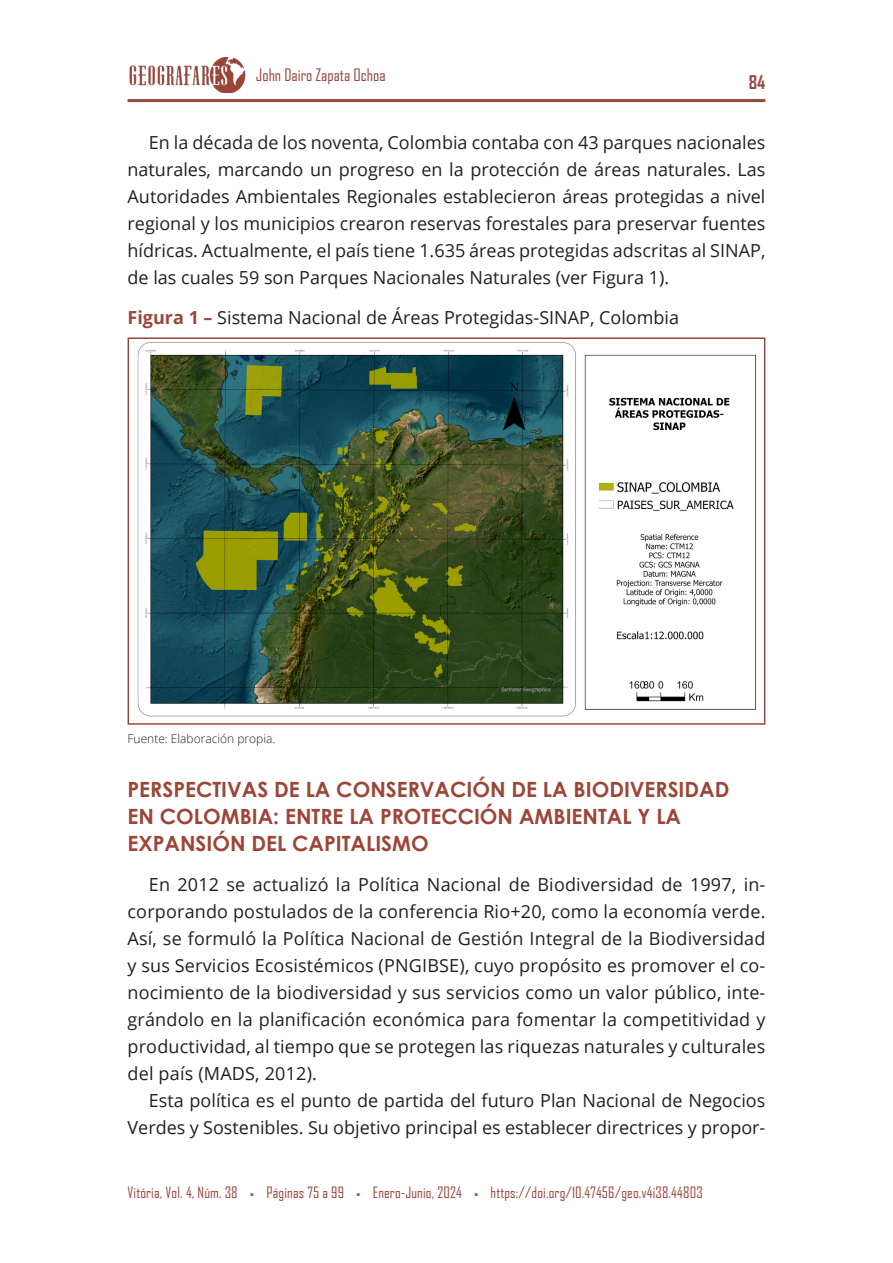
<style>
.page{position:relative;width:893px;height:1263px;background:#fff}
.page>*{position:absolute;margin:0;border:0;box-sizing:border-box;transform-origin:0 0}
.Título_1º_Nível{font:700 21px/27px "Century Gothic";color:#9c4638}
.Texto_simples{font:18px/27px "Open Sans";color:#231f20;text-align:justify}
.Legendas{font:18px "Open Sans";color:#231f20}
.t1{font:700 18px "Agency FB";color:#96483d}
.t2{font:16.5px "Agency FB";color:#95473d}
.t3{font:15px "Agency FB";letter-spacing:.01em;color:#97483e}
.Fonte{font:300 12px "Open Sans";color:#231f20}
.s1{font-weight:700;color:#9c4638}
.s2{font-size:9px}
</style>
<div class="page">
<hr style="left:128px;top:99px;width:637px;height:3px;background:#96483d">
<img style="left:130px;top:57px;width:116px;height:36px">
<img style="left:137px;top:342px;width:619px;height:375px">
<div style="left:128px;top:337px;width:637px;height:388px;border:2px solid #95473d"></div>
<p class="t2" style="left:256px;top:65px;width:131px">John Dairo Zapata Ochoa</p>
<p class="t1" style="left:749px;top:72px;width:18px">84</p>
<p class="Texto_simples" style="left:128px;top:128px;width:639px;text-indent:21px">En la década de los noventa, Colombia contaba con 43 parques nacionales naturales, marcando un progreso en la protección de áreas naturales. Las Autoridades Ambientales Regionales establecieron áreas protegidas a nivel regional y los municipios crearon reservas forestales para preservar fuentes hídricas. Actualmente, el país tiene 1.635 áreas protegidas adscritas al SINAP, de las cuales 59 son Parques Nacionales Naturales (ver Figura 1).</p>
<p class="Legendas" style="left:128px;top:305px;width:553px"><span class="s1">Figura 1 –</span> Sistema Nacional de Áreas Protegidas-SINAP, Colombia</p>
<p class="Fonte" style="left:128px;top:730px;width:149px">Fuente: Elaboración propia.</p>
<p class="Título_1º_Nível" style="left:128px;top:774px;width:603px">PERSPECTIVAS DE LA CONSERVACIÓN DE LA BIODIVERSIDAD<br>EN COLOMBIA: ENTRE LA PROTECCIÓN AMBIENTAL Y LA<br>EXPANSIÓN DEL CAPITALISMO</p>
<p class="Texto_simples" style="left:128px;top:871px;width:639px;text-indent:21px">En 2012 se actualizó la Política Nacional de Biodiversidad de 1997, in&shy;corporando postulados de la conferencia Rio+20, como la economía verde.<br>Así, se formuló la Política Nacional de Gestión Integral de la Biodiversidad y sus Servicios Ecosistémicos (PNGIBSE), cuyo propósito es promover el co&shy;nocimiento de la biodiversidad y sus servicios como un valor público, inte&shy;grándolo en la planificación económica para fomentar la competitividad y productividad, al tiempo que se protegen las riquezas naturales y culturales del país (MADS, 2012).</p>
<p class="Texto_simples" style="left:128px;top:1087px;width:639px;text-align:right">Esta política es el punto de partida del futuro Plan Nacional de Negocios<br>Verdes y Sostenibles. Su objetivo principal es establecer directrices y propor-</p>
<p class="t3" style="left:128px;top:1184px;width:577px">Vitória, Vol. 4, Núm. 38 <span class="s2">•</span> Páginas 75 a 99 <span class="s2">•</span> Enero-Junio, 2024 <span class="s2">•</span> https://doi.org/10.47456/geo.v4i38.44803</p>
</div>
